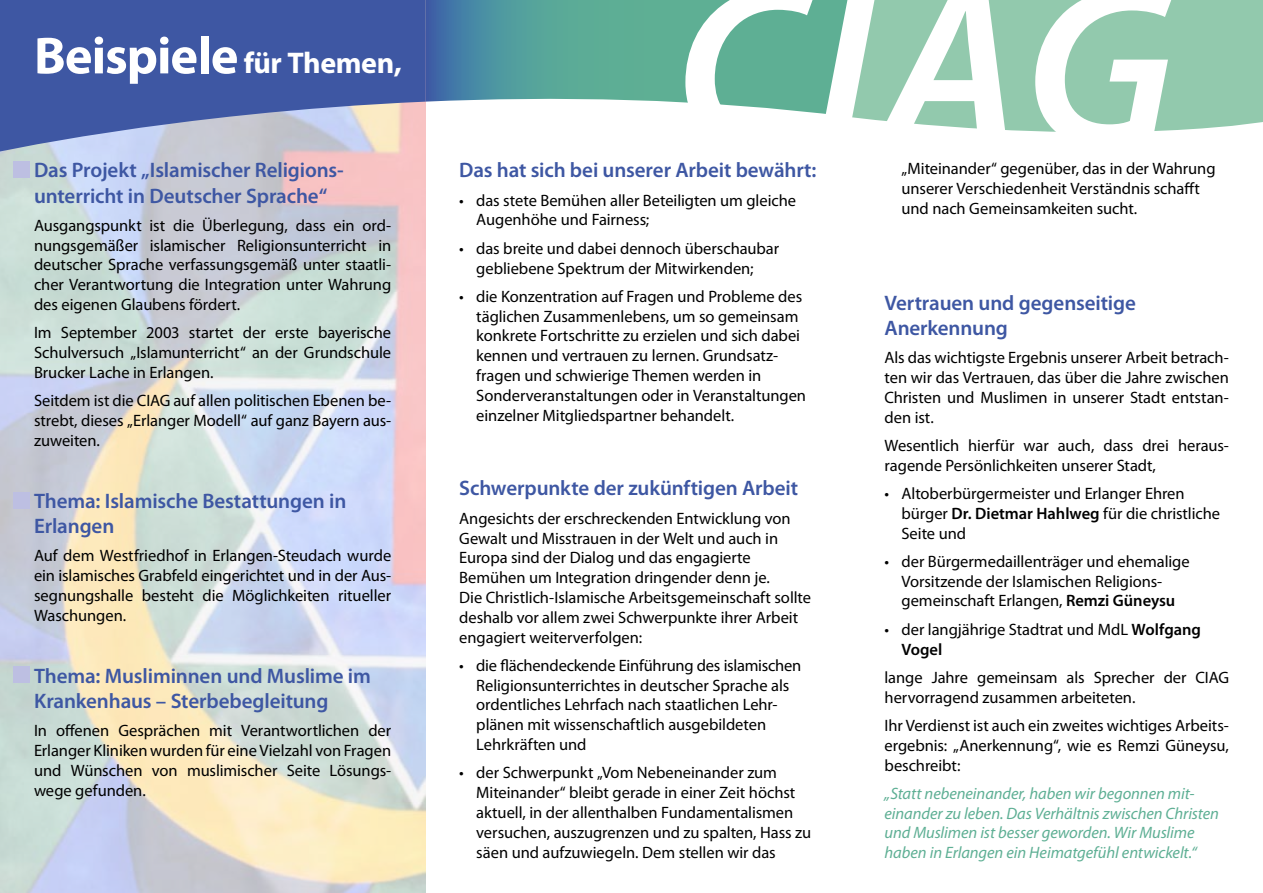
<style>
.page{position:relative;width:1263px;height:893px;background:#fff}
.page>*{position:absolute;margin:0;border:0;box-sizing:border-box;transform-origin:0 0}
.t1{font:italic 600 232.95px "Myriad Pro";color:#fff}
.t2{font:700 30px "Myriad Pro";letter-spacing:-.015em;color:#fff}
.t3{font:600 21px/25.2px "Myriad Pro";letter-spacing:-.005em;color:#3e57a3}
.t4{font:16.5px/19.8px "Myriad Pro";letter-spacing:-.005em;color:#000}
.t5{font:italic 16.5px/19.8px "Myriad Pro";letter-spacing:-.005em;color:#5eaf94}
.s1{font-size:52.5px}
.s2{font-weight:600}
</style>
<div class="page">
<img style="left:0;top:154px;width:425px;height:739px">
<svg style="left:425px;top:0;width:425px;height:117px;background:#6baea4"></svg>
<svg style="left:0;top:0;width:425px;height:154px;background:#5d70ae"></svg>
<div style="left:850px;top:0;width:413px;height:133px;background:#92c9ad"></div>
<div style="left:14px;top:162px;width:16px;height:16px;background:#bdbfe2"></div>
<div style="left:14px;top:492px;width:16px;height:16px;background:#bdbfe2"></div>
<div style="left:14px;top:667px;width:16px;height:16px;background:#bdbfe2"></div>
<h2 class="t2" style="left:34px;top:44px;width:369px"><span class="s1">Beispiele</span> für Themen,</h2>
<p class="t3" style="left:34px;top:157px;width:311px">Das Projekt „Islamischer Religions&shy;unterricht in Deutscher Sprache“</p>
<p class="t4" style="left:34px;top:215px;width:359px;text-align:justify">Ausgangspunkt ist die Überlegung, dass ein ord&shy;nungsgemäßer islamischer Religionsunterricht in deutscher Sprache verfassungsgemäß unter staatli&shy;cher Verantwortung die Integration unter Wahrung des eigenen Glaubens fördert.</p>
<p class="t4" style="left:34px;top:323px;width:359px;text-align:justify">Im September 2003 startet der erste bayerische Schulversuch „Islamunterricht“ an der Grundschule Brucker Lache in Erlangen.</p>
<p class="t4" style="left:34px;top:391px;width:359px;text-align:justify">Seitdem ist die CIAG auf allen politischen Ebenen be&shy;strebt, dieses „Erlanger Modell“ auf ganz Bayern aus&shy;zuweiten.</p>
<p class="t3" style="left:34px;top:488px;width:314px">Thema: Islamische Bestattungen in<br>Erlangen</p>
<p class="t4" style="left:34px;top:546px;width:359px;text-align:justify">Auf dem Westfriedhof in Erlangen-Steudach wurde ein islamisches Grabfeld eingerichtet und in der Aus&shy;segnungshalle besteht die Möglichkeiten ritueller Waschungen.</p>
<p class="t3" style="left:34px;top:663px;width:338px">Thema: Musliminnen und Muslime im<br>Krankenhaus – Sterbebegleitung</p>
<p class="t4" style="left:34px;top:721px;width:359px;text-align:justify">In offenen Gesprächen mit Verantwortlichen der Erlanger Kliniken wurden für eine Vielzahl von Fragen und Wünschen von muslimischer Seite Lösungs&shy;wege gefunden.</p>
<h1 class="t1" style="left:674px;top:-81px;width:503px">CIAG</h1>
<p class="t3" style="left:459px;top:157px;width:359px">Das hat sich bei unserer Arbeit bewährt:</p>
<p class="t4" style="left:476px;top:190px;width:321px;text-indent:-17px">• das stete Bemühen aller Beteiligten um gleiche<br>Augenhöhe und Fairness;</p>
<p class="t4" style="left:459px;top:238px;width:321px;text-align:center">• das breite und dabei dennoch überschaubar gebliebene Spektrum der Mitwirkenden;</p>
<p class="t4" style="left:476px;top:286px;width:331px;text-indent:-17px">• die Konzentration auf Fragen und Probleme des täglichen Zusammenlebens, um so gemeinsam konkrete Fortschritte zu erzielen und sich dabei kennen und vertrauen zu lernen. Grundsatz&shy;fragen und schwierige Themen werden in Sonderveranstaltungen oder in Veranstaltungen einzelner Mitgliedspartner behandelt.</p>
<p class="t3" style="left:459px;top:475px;width:340px">Schwerpunkte der zukünftigen Arbeit</p>
<p class="t4" style="left:459px;top:508px;width:353px">Angesichts der erschreckenden Entwicklung von Gewalt und Misstrauen in der Welt und auch in Europa sind der Dialog und das engagierte Bemühen um Integration dringender denn je.<br>Die Christlich-Islamische Arbeitsgemeinschaft sollte deshalb vor allem zwei Schwerpunkte ihrer Arbeit engagiert weiterverfolgen:</p>
<p class="t4" style="left:476px;top:655px;width:327px;text-indent:-17px">• die flächendeckende Einführung des islamischen Religionsunterrichtes in deutscher Sprache als ordentliches Lehrfach nach staatlichen Lehr&shy;plänen mit wissenschaftlich ausgebildeten Lehrkräften und</p>
<p class="t4" style="left:476px;top:763px;width:336px;text-indent:-17px">• der Schwerpunkt „Vom Nebeneinander zum Miteinander“ bleibt gerade in einer Zeit höchst aktuell, in der allenthalben Fundamentalismen versuchen, auszugrenzen und zu spalten, Hass zu säen und aufzuwiegeln. Dem stellen wir das</p>
<p class="t4" style="left:901px;top:158px;width:316px">„Miteinander“ gegenüber, das in der Wahrung unserer Verschiedenheit Verständnis schafft und nach Gemeinsamkeiten sucht.</p>
<p class="t3" style="left:884px;top:289px;width:253px">Vertrauen und gegenseitige<br>Anerkennung</p>
<p class="t4" style="left:884px;top:347px;width:346px;text-align:justify">Als das wichtigste Ergebnis unserer Arbeit betrach&shy;ten wir das Vertrauen, das über die Jahre zwischen Christen und Muslimen in unserer Stadt entstan&shy;den ist.</p>
<p class="t4" style="left:884px;top:435px;width:346px">Wesentlich hierfür war auch, dass drei heraus&shy;ragende Persönlichkeiten unserer Stadt,</p>
<p class="t4" style="left:901px;top:483px;width:320px;text-indent:-17px">• Altoberbürgermeister und Erlanger Ehren bürger <span class="s2">Dr. Dietmar Hahlweg</span> für die christliche<br>Seite und</p>
<p class="t4" style="left:901px;top:551px;width:290px;text-indent:-17px">• der Bürgermedaillenträger und ehemalige<br>Vorsitzende der Islamischen Religions&shy;gemeinschaft Erlangen, <span class="s2">Remzi Güneysu</span></p>
<p class="t4" style="left:901px;top:619px;width:301px;text-indent:-17px">• der langjährige Stadtrat und MdL <span class="s2">Wolfgang<br>Vogel</span></p>
<p class="t4" style="left:884px;top:667px;width:346px">lange Jahre gemeinsam als Sprecher der CIAG hervorragend zusammen arbeiteten.</p>
<p class="t4" style="left:884px;top:715px;width:346px;text-align:justify">Ihr Verdienst ist auch ein zweites wichtiges Arbeits&shy;ergebnis: „Anerkennung“, wie es Remzi Güneysu, beschreibt:</p>
<p class="t5" style="left:884px;top:783px;width:336px">„Statt nebeneinander, haben wir begonnen mit&shy;einander zu leben. Das Verhältnis zwischen Christen und Muslimen ist besser geworden. Wir Muslime haben in Erlangen ein Heimatgefühl entwickelt.“</p>
</div>
